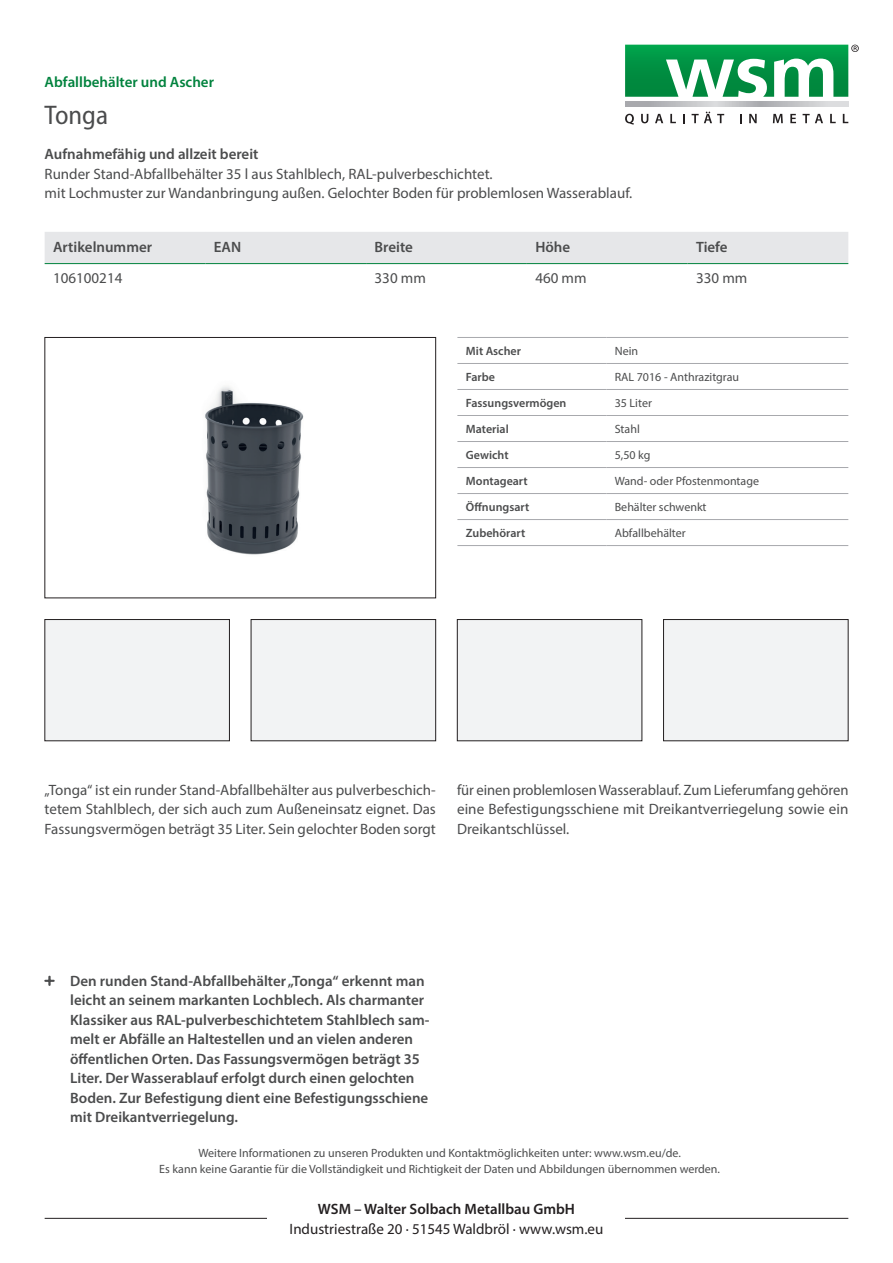
<style>
.page{position:relative;width:893px;height:1263px;background:#fff}
.page>*{position:absolute;margin:0;border:0;box-sizing:border-box;transform-origin:0 0}
.t1{font:semi-condensed 27px "Myriad Pro";color:#4b4c4d}
.t2{font:15px/19.5px "Myriad Pro";color:#4b4c4d;text-align:justify}
.t3{font:600 15px/19.5px "Myriad Pro";color:#4b4c4d}
.t4{font:15px "Myriad Pro";color:#231f20}
.t5{font:600 15px "Myriad Pro";color:#231f20}
.t6{font:600 15px "Myriad Pro";color:#00823d}
.t7{font:12px/16.5px "Myriad Pro";color:#4b4c4d;text-align:center}
.t8{font:600 12px "Myriad Pro";color:#4b4c4d}
</style>
<div class="page">
<img style="left:205px;top:386px;width:99px;height:169px">
<div style="left:45px;top:337px;width:391px;height:261px;border:1px solid #231f20"></div>
<div style="left:45px;top:619px;width:184px;height:122px;background:#f2f3f4"></div>
<div style="left:45px;top:619px;width:185px;height:122px;border:1px solid #231f20"></div>
<div style="left:251px;top:619px;width:185px;height:122px;background:#f2f3f4"></div>
<div style="left:251px;top:619px;width:185px;height:122px;border:1px solid #231f20"></div>
<div style="left:663px;top:619px;width:185px;height:122px;background:#f2f3f4"></div>
<div style="left:663px;top:619px;width:185px;height:122px;border:1px solid #231f20"></div>
<div style="left:457px;top:619px;width:185px;height:122px;background:#f2f3f4"></div>
<div style="left:457px;top:619px;width:185px;height:122px;border:1px solid #231f20"></div>
<div style="left:45px;top:232px;width:803px;height:31px;background:#e6e7e9"></div>
<hr style="left:45px;top:263px;width:160px;height:1px;background:#00823d">
<hr style="left:205px;top:263px;width:161px;height:1px;background:#00823d">
<hr style="left:366px;top:263px;width:161px;height:1px;background:#00823d">
<hr style="left:527px;top:263px;width:161px;height:1px;background:#00823d">
<hr style="left:688px;top:263px;width:160px;height:1px;background:#00823d">
<hr style="left:457px;top:337px;width:149px;height:1px;background:#a8a9ad">
<hr style="left:606px;top:337px;width:242px;height:1px;background:#a8a9ad">
<hr style="left:457px;top:363px;width:149px;height:1px;background:#a8a9ad">
<hr style="left:606px;top:363px;width:242px;height:1px;background:#a8a9ad">
<hr style="left:457px;top:389px;width:149px;height:1px;background:#a8a9ad">
<hr style="left:606px;top:389px;width:242px;height:1px;background:#a8a9ad">
<hr style="left:457px;top:415px;width:149px;height:1px;background:#a8a9ad">
<hr style="left:606px;top:415px;width:242px;height:1px;background:#a8a9ad">
<hr style="left:457px;top:441px;width:149px;height:1px;background:#a8a9ad">
<hr style="left:606px;top:441px;width:242px;height:1px;background:#a8a9ad">
<hr style="left:457px;top:467px;width:149px;height:1px;background:#a8a9ad">
<hr style="left:606px;top:467px;width:242px;height:1px;background:#a8a9ad">
<hr style="left:457px;top:493px;width:149px;height:1px;background:#a8a9ad">
<hr style="left:606px;top:493px;width:242px;height:1px;background:#a8a9ad">
<hr style="left:457px;top:519px;width:149px;height:1px;background:#a8a9ad">
<hr style="left:606px;top:519px;width:242px;height:1px;background:#a8a9ad">
<hr style="left:457px;top:545px;width:149px;height:1px;background:#a8a9ad">
<hr style="left:606px;top:545px;width:242px;height:1px;background:#a8a9ad">
<hr style="left:45px;top:1218px;width:803px;height:1px;background:#231f20">
<svg style="left:625px;top:114px;width:9px;height:11px"></svg>
<svg style="left:641px;top:114px;width:7px;height:9px"></svg>
<svg style="left:655px;top:114px;width:8px;height:9px"></svg>
<svg style="left:670px;top:114px;width:6px;height:9px"></svg>
<svg style="left:683px;top:114px;width:2px;height:9px"></svg>
<svg style="left:692px;top:112px;width:32px;height:11px"></svg>
<svg style="left:749px;top:114px;width:8px;height:9px"></svg>
<svg style="left:773px;top:114px;width:10px;height:9px"></svg>
<svg style="left:790px;top:114px;width:6px;height:9px"></svg>
<svg style="left:803px;top:114px;width:20px;height:9px"></svg>
<svg style="left:830px;top:114px;width:6px;height:9px"></svg>
<svg style="left:843px;top:114px;width:5px;height:9px"></svg>
<hr style="left:625px;top:106px;width:223px;height:1px;background:#636366">
<svg style="left:625px;top:102px;width:223px;height:4px"></svg>
<svg style="left:625px;top:45px;width:234px;height:52px"></svg>
<div style="left:268px;top:1203px;width:357px;height:30px;background:#fff"></div>
<p class="t6" style="left:45px;top:72px;width:171px">Abfallbehälter und Ascher</p>
<h1 class="t1" style="left:45px;top:99px;width:65px">Tonga</h1>
<p class="t3" style="left:45px;top:144px;width:215px">Aufnahmefähig und allzeit bereit</p>
<p class="t2" style="left:45px;top:164px;width:589px">Runder Stand-Abfallbehälter 35 l aus Stahlblech, RAL-pulverbeschichtet.<br>mit Lochmuster zur Wandanbringung außen. Gelochter Boden für problemlosen Wasserablauf.</p>
<p class="t3" style="left:53px;top:236px;width:101px">Artikelnummer</p>
<p class="t3" style="left:214px;top:236px;width:29px">EAN</p>
<p class="t3" style="left:375px;top:236px;width:40px">Breite</p>
<p class="t3" style="left:535px;top:236px;width:36px">Höhe</p>
<p class="t3" style="left:696px;top:236px;width:33px">Tiefe</p>
<p class="t2" style="left:53px;top:268px;width:71px">106100214</p>
<p class="t2" style="left:375px;top:268px;width:53px">330 mm</p>
<p class="t2" style="left:535px;top:268px;width:53px">460 mm</p>
<p class="t2" style="left:696px;top:268px;width:53px">330 mm</p>
<p class="t8" style="left:466px;top:343px;width:57px">Mit Ascher</p>
<p class="t7" style="left:615px;top:342px;width:25px">Nein</p>
<p class="t8" style="left:466px;top:369px;width:31px">Farbe</p>
<p class="t7" style="left:615px;top:368px;width:126px">RAL 7016 - Anthrazitgrau</p>
<p class="t8" style="left:466px;top:395px;width:102px">Fassungsvermögen</p>
<p class="t7" style="left:615px;top:394px;width:39px">35 Liter</p>
<p class="t8" style="left:466px;top:421px;width:44px">Material</p>
<p class="t7" style="left:615px;top:420px;width:27px">Stahl</p>
<p class="t8" style="left:466px;top:447px;width:44px">Gewicht</p>
<p class="t7" style="left:615px;top:446px;width:37px">5,50 kg</p>
<p class="t8" style="left:466px;top:473px;width:63px">Montageart</p>
<p class="t7" style="left:615px;top:472px;width:146px">Wand- oder Pfostenmontage</p>
<p class="t8" style="left:466px;top:499px;width:65px">Öffnungsart</p>
<p class="t7" style="left:615px;top:498px;width:93px">Behälter schwenkt</p>
<p class="t8" style="left:466px;top:525px;width:61px">Zubehörart</p>
<p class="t7" style="left:615px;top:524px;width:73px">Abfallbehälter</p>
<p class="t2" style="left:45px;top:780px;width:393px">„Tonga“ ist ein runder Stand-Abfallbehälter aus pulverbeschich&shy;tetem Stahlblech, der sich auch zum Außeneinsatz eignet. Das Fassungsvermögen beträgt 35 Liter. Sein gelochter Boden sorgt</p>
<p class="t2" style="left:457px;top:780px;width:393px">für einen problemlosen Wasserablauf. Zum Lieferumfang gehören eine Befestigungsschiene mit Dreikantverriegelung sowie ein Dreikantschlüssel.</p>
<p class="t3" style="left:70px;top:970px;width:361px">Den runden Stand-Abfallbehälter „Tonga“ erkennt man leicht an seinem markanten Lochblech. Als charmanter Klassiker aus RAL-pulverbeschichtetem Stahlblech sam&shy;melt er Abfälle an Haltestellen und an vielen anderen öffentlichen Orten. Das Fassungsvermögen beträgt 35<br>Liter. Der Wasserablauf erfolgt durch einen gelochten Boden. Zur Befestigung dient eine Befestigungsschiene mit Dreikantverriegelung.</p>
<p class="t7" style="left:159px;top:1144px;width:562px">Weitere Informationen zu unseren Produkten und Kontaktmöglichkeiten unter: www.wsm.eu/de.<br>Es kann keine Garantie für die Vollständigkeit und Richtigkeit der Daten und Abbildungen übernommen werden.</p>
<p class="t5" style="left:318px;top:1199px;width:259px">WSM – Walter Solbach Metallbau GmbH</p>
<p class="t4" style="left:290px;top:1219px;width:315px">Industriestraße 20 · 51545 Waldbröl · www.wsm.eu</p>
</div>
